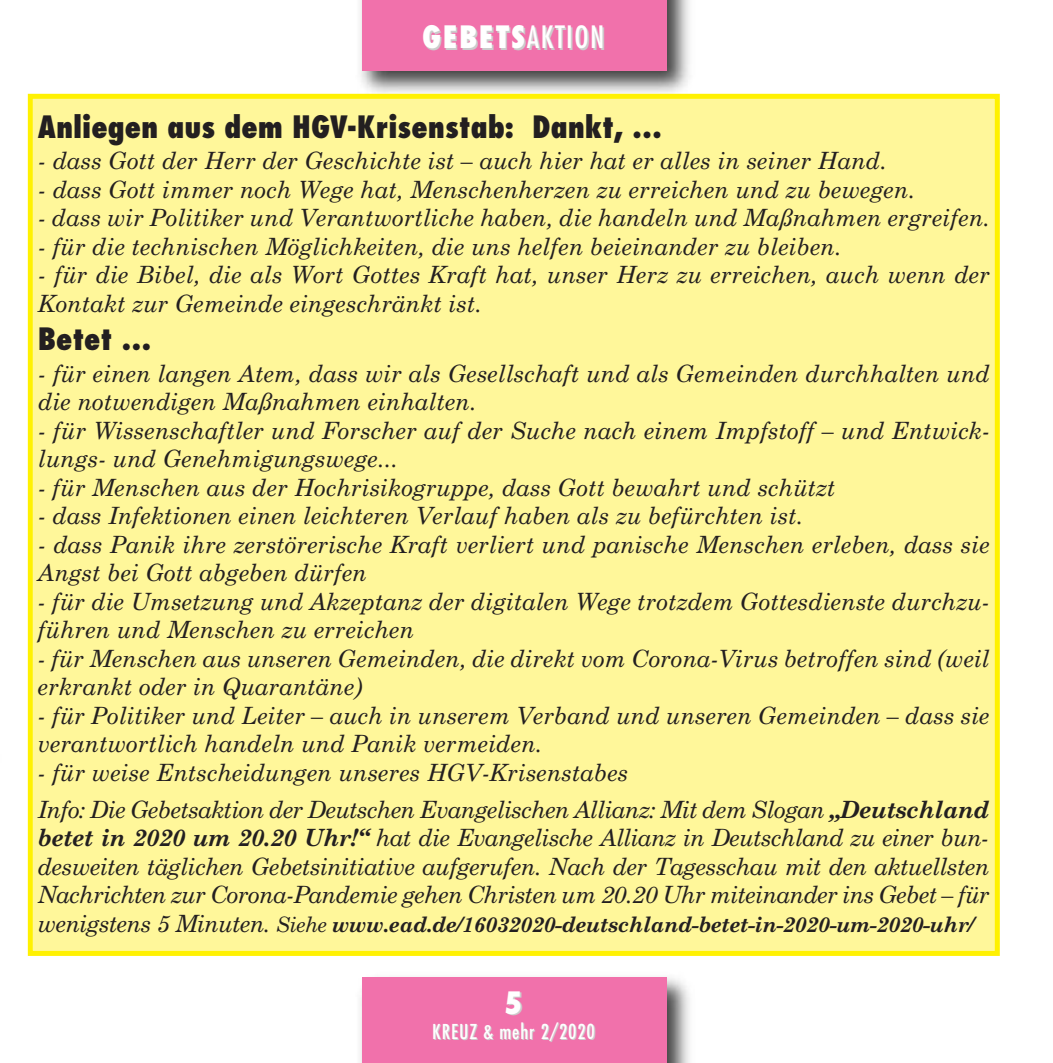
<style>
.page{position:relative;width:1053px;height:1063px;background:#fff}
.page>*{position:absolute;margin:0;border:0;box-sizing:border-box;transform-origin:0 0}
.t1{font:30px "Fujiyama Extra Bold Plain";color:#231f20}
.t2{font:30px "Fujiyama Extra Bold Plain";letter-spacing:.05em;color:#fff}
.t3{font:italic 23.75px/28.5px "Century Schoolbook";color:#231f20}
.t4{font:italic 23.75px/37px "Century Schoolbook";letter-spacing:-.025em;color:#231f20}
.t5{font:italic 700 21.25px "Century Schoolbook";letter-spacing:-.025em;color:#231f20}
.t6{font:20px "Fujiyama Plain";letter-spacing:.05em;color:#fff}
.s1{font-family:"Fujiyama Plain"}
.s2{font-weight:700}
.s3{font-weight:400;font-size:23.75px}
.s4{font-weight:400}
</style>
<div class="page">
<img style="left:360px;top:977px;width:330px;height:86px">
<div style="left:361px;top:977px;width:305px;height:86px;background:#f171ab"></div>
<img style="left:351px;top:0;width:348px;height:94px">
<div style="left:361px;top:0;width:305px;height:71px;background:#f171ab"></div>
<div style="left:33px;top:99px;width:961px;height:852px;background:#fff79a"></div>
<div style="left:28px;top:94px;width:971px;height:862px;border:5px solid #fff101"></div>
<p class="t2" style="left:422px;top:21px;width:184px">GEBETS<span class="s1">AKTION</span></p>
<p class="t1" style="left:38px;top:110px;width:626px">Anliegen aus dem HGV-Krisenstab: Dankt, …</p>
<p class="t3" style="left:38px;top:147px;width:850px">- dass Gott der Herr der Geschichte ist – auch hier hat er alles in seiner Hand.</p>
<p class="t3" style="left:38px;top:175px;width:878px">- dass Gott immer noch Wege hat, Menschenherzen zu erreichen und zu bewegen.</p>
<p class="t3" style="left:38px;top:204px;width:953px">- dass wir Politiker und Verantwortliche haben, die handeln und Maßnahmen ergreifen.</p>
<p class="t3" style="left:38px;top:232px;width:805px">- für die technischen Möglichkeiten, die uns helfen beieinander zu bleiben.</p>
<p class="t3" style="left:38px;top:261px;width:953px">- für die Bibel, die als Wort Gottes Kraft hat, unser Herz zu erreichen, auch wenn der<br>Kontakt zur Gemeinde eingeschränkt ist.</p>
<p class="t1" style="left:38px;top:322px;width:115px">Betet …</p>
<p class="t3" style="left:38px;top:359px;width:953px">- für einen langen Atem, dass wir als Gesellschaft und als Gemeinden durchhalten und die notwendigen Maßnahmen einhalten.</p>
<p class="t3" style="left:38px;top:416px;width:953px">- für Wissenschaftler und Forscher auf der Suche nach einem Impfstoff – und Entwick&shy;lungs- und Genehmigungswege...</p>
<p class="t3" style="left:38px;top:473px;width:799px">- für Menschen aus der Hochrisikogruppe, dass Gott bewahrt und schützt</p>
<p class="t3" style="left:38px;top:502px;width:766px">- dass Infektionen einen leichteren Verlauf haben als zu befürchten ist.</p>
<p class="t3" style="left:38px;top:530px;width:953px">- dass Panik ihre zerstörerische Kraft verliert und panische Menschen erleben, dass sie<br>Angst bei Gott abgeben dürfen</p>
<p class="t3" style="left:38px;top:587px;width:953px">- für die Umsetzung und Akzeptanz der digitalen Wege trotzdem Gottesdienste durchzu&shy;führen und Menschen zu erreichen</p>
<p class="t3" style="left:38px;top:644px;width:953px">- für Menschen aus unseren Gemeinden, die direkt vom Corona-Virus betroffen sind (weil erkrankt oder in Quarantäne)</p>
<p class="t3" style="left:38px;top:701px;width:953px">- für Politiker und Leiter – auch in unserem Verband und unseren Gemeinden – dass sie verantwortlich handeln und Panik vermeiden.</p>
<p class="t4" style="left:37px;top:754px;width:953px">- für weise Entscheidungen unseres HGV-Krisenstabes<br>Info: Die Gebetsaktion der Deutschen Evangelischen Allianz: Mit dem Slogan <span class="s2">„Deutschland</span></p>
<p class="t3" style="left:37px;top:824px;width:953px;text-align:justify"><span class="s2">betet in 2020 um 20.20 Uhr!“</span> hat die Evangelische Allianz in Deutschland zu einer bun&shy;desweiten täglichen Gebetsinitiative aufgerufen. Nach der Tagesschau mit den aktuellsten Nachrichten zur Corona-Pandemie gehen Christen um 20.20 Uhr miteinander ins Gebet – für</p>
<p class="t5" style="left:38px;top:912px;width:937px"><span class="s3">wenigstens 5 Minuten.</span> <span class="s4">Siehe</span> www.ead.de/16032020-deutschland-betet-in-2020-um-2020-uhr/</p>
<p class="t2" style="left:504px;top:986px;width:20px">5</p>
<p class="t6" style="left:432px;top:1020px;width:164px">KREUZ &amp; mehr 2/2020</p>
</div>
